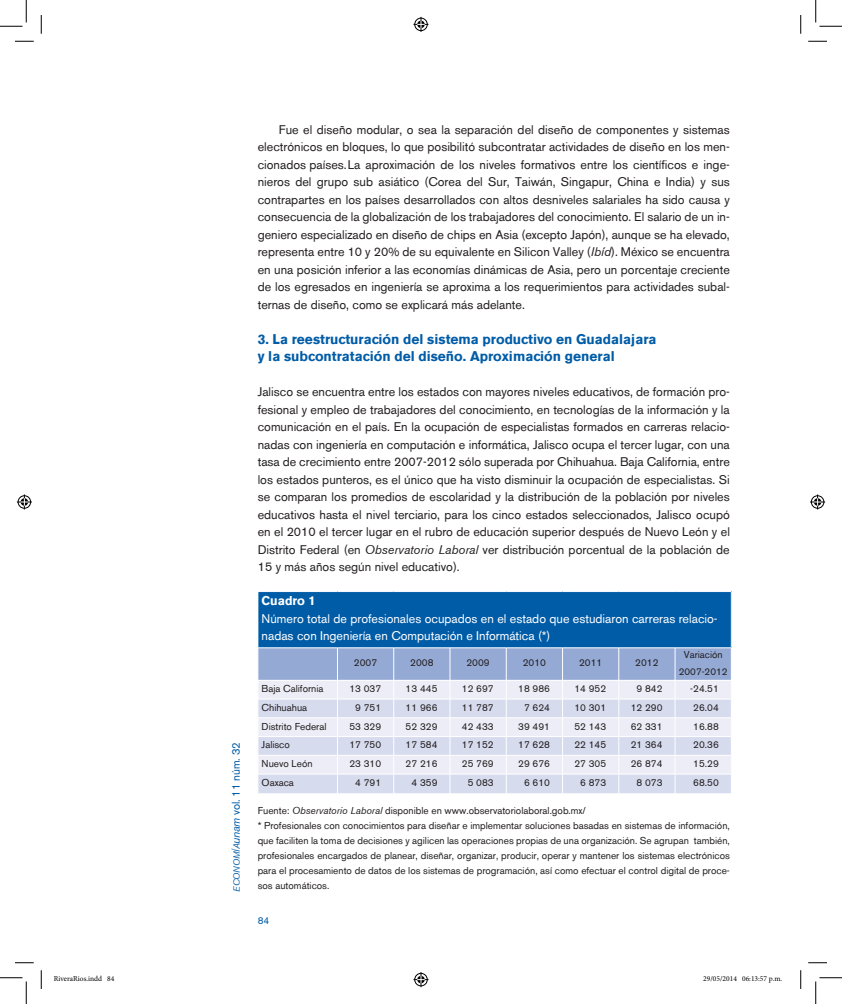
<style>
.page{position:relative;width:842px;height:1004px;background:#fff}
.page>*{position:absolute;margin:0;border:0;box-sizing:border-box;transform-origin:0 0}
.t1{font:700 13.75px/17.5px "Akzidenz Grotesk BE";color:#005ca7}
.t2{font:12.5px/17.5px "Akzidenz Grotesk BE";color:#231f20;text-align:justify}
.t3{font:12.5px/17.5px "Akzidenz Grotesk BE";color:#fff}
.t4{font:700 12.5px "Akzidenz Grotesk BE";color:#fff}
.t5{font:11.25px "Akzidenz Grotesk BE";letter-spacing:-.01em;color:#005ca7}
.t6{font:10px/15px "Akzidenz Grotesk BE";color:#231f20}
.t7{font:10px "Akzidenz Grotesk BE";color:#005ca7}
.t8{font:9.88px/17.5px "Akzidenz Grotesk BE";color:#231f20;text-align:center}
.t9{font:7.5px "Minion Pro";color:#000}
.s1{font-family:"Akzidenz Grotesk BE It SC800";font-size:9px}
.s2{font-style:italic}
</style>
<div class="page">
<div style="left:258px;top:591px;width:473px;height:57px;background:#005ca7"></div>
<svg style="left:258px;top:648px;width:473px;height:145px;background:#d2d8ec"></svg>
<hr style="left:258px;top:591px;width:79px;height:1px;background:#fff">
<hr style="left:258px;top:592px;width:1px;height:56px;background:#fff">
<hr style="left:337px;top:591px;width:57px;height:1px;background:#fff">
<hr style="left:394px;top:591px;width:56px;height:1px;background:#fff">
<hr style="left:450px;top:591px;width:56px;height:1px;background:#fff">
<hr style="left:506px;top:591px;width:56px;height:1px;background:#fff">
<hr style="left:562px;top:591px;width:57px;height:1px;background:#fff">
<hr style="left:619px;top:591px;width:56px;height:1px;background:#fff">
<hr style="left:675px;top:591px;width:56px;height:1px;background:#fff">
<hr style="left:258px;top:647px;width:79px;height:1px;background:#fff">
<hr style="left:337px;top:647px;width:57px;height:1px;background:#fff">
<hr style="left:394px;top:647px;width:56px;height:1px;background:#fff">
<hr style="left:450px;top:647px;width:56px;height:1px;background:#fff">
<hr style="left:506px;top:647px;width:56px;height:1px;background:#fff">
<hr style="left:562px;top:647px;width:57px;height:1px;background:#fff">
<hr style="left:619px;top:647px;width:56px;height:1px;background:#fff">
<hr style="left:675px;top:647px;width:56px;height:1px;background:#fff">
<svg style="left:15px;top:40px;width:19px;height:2px"></svg>
<svg style="left:808px;top:40px;width:19px;height:2px"></svg>
<svg style="left:15px;top:962px;width:19px;height:1px"></svg>
<svg style="left:808px;top:962px;width:19px;height:1px"></svg>
<svg style="left:40px;top:15px;width:2px;height:19px"></svg>
<svg style="left:40px;top:970px;width:2px;height:19px"></svg>
<svg style="left:800px;top:15px;width:1px;height:19px"></svg>
<svg style="left:800px;top:970px;width:1px;height:19px"></svg>
<svg style="left:0;top:0;width:27px;height:27px"></svg>
<svg style="left:0;top:977px;width:27px;height:27px"></svg>
<svg style="left:815px;top:0;width:27px;height:27px"></svg>
<svg style="left:815px;top:977px;width:27px;height:27px"></svg>
<svg style="left:413px;top:17px;width:15px;height:15px"></svg>
<svg style="left:413px;top:972px;width:15px;height:15px"></svg>
<svg style="left:17px;top:494px;width:15px;height:15px"></svg>
<svg style="left:810px;top:494px;width:15px;height:15px"></svg>
<p class="t5" style="left:229px;top:892px;width:151px;rotate:-90deg"><span class="s1">economía</span><span class="s2">unam</span> vol. 11 núm. 32</p>
<p class="t2" style="left:258px;top:121px;width:474px;text-indent:21px">Fue el diseño modular, o sea la separación del diseño de componentes y sistemas electrónicos en bloques, lo que posibilitó subcontratar actividades de diseño en los men&shy;cionados países.La aproximación de los niveles formativos entre los científicos e inge&shy;nieros del grupo sub asiático (Corea del Sur, Taiwán, Singapur, China e India) y sus contrapartes en los países desarrollados con altos desniveles salariales ha sido causa y consecuencia de la globalización de los trabajadores del conocimiento. El salario de un in&shy;geniero especializado en diseño de chips en Asia (excepto Japón), aunque se ha elevado, representa entre 10 y 20% de su equivalente en Silicon Valley (<span class="s2">Ibíd</span>). México se encuentra en una posición inferior a las economías dinámicas de Asia, pero un porcentaje creciente de los egresados en ingeniería se aproxima a los requerimientos para actividades subal&shy;ternas de diseño, como se explicará más adelante.</p>
<p class="t1" style="left:258px;top:330px;width:400px">3. La reestructuración del sistema productivo en Guadalajara y la subcontratación del diseño. Aproximación general</p>
<p class="t2" style="left:258px;top:383px;width:474px">Jalisco se encuentra entre los estados con mayores niveles educativos, de formación pro&shy;fesional y empleo de trabajadores del conocimiento, en tecnologías de la información y la comunicación en el país. En la ocupación de especialistas formados en carreras relacio&shy;nadas con ingeniería en computación e informática, Jalisco ocupa el tercer lugar, con una tasa de crecimiento entre 2007-2012 sólo superada por Chihuahua. Baja California, entre los estados punteros, es el único que ha visto disminuir la ocupación de especialistas. Si se comparan los promedios de escolaridad y la distribución de la población por niveles educativos hasta el nivel terciario, para los cinco estados seleccionados, Jalisco ocupó en el 2010 el tercer lugar en el rubro de educación superior después de Nuevo León y el Distrito Federal (en <span class="s2">Observatorio Laboral</span> ver distribución porcentual de la población de 15 y más años según nivel educativo).</p>
<p class="t4" style="left:262px;top:594px;width:55px">Cuadro 1</p>
<p class="t3" style="left:262px;top:610px;width:457px">Número total de profesionales ocupados en el estado que estudiaron carreras relacio&shy;nadas con Ingeniería en Computación e Informática (*)</p>
<p class="t6" style="left:354px;top:655px;width:25px">2007</p>
<p class="t6" style="left:410px;top:655px;width:25px">2008</p>
<p class="t6" style="left:466px;top:655px;width:25px">2009</p>
<p class="t6" style="left:523px;top:655px;width:25px">2010</p>
<p class="t6" style="left:579px;top:655px;width:25px">2011</p>
<p class="t6" style="left:635px;top:655px;width:25px">2012</p>
<p class="t8" style="left:679px;top:645px;width:50px">Variación<br>2007-2012</p>
<p class="t6" style="left:262px;top:681px;width:63px">Baja California</p>
<p class="t6" style="left:349px;top:681px;width:33px">13 037</p>
<p class="t6" style="left:406px;top:681px;width:33px">13 445</p>
<p class="t6" style="left:462px;top:681px;width:33px">12 697</p>
<p class="t6" style="left:518px;top:681px;width:33px">18 986</p>
<p class="t6" style="left:574px;top:681px;width:33px">14 952</p>
<p class="t6" style="left:636px;top:681px;width:28px">9 842</p>
<p class="t6" style="left:690px;top:681px;width:30px">-24.51</p>
<p class="t6" style="left:262px;top:700px;width:47px">Chihuahua</p>
<p class="t6" style="left:355px;top:700px;width:28px">9 751</p>
<p class="t6" style="left:406px;top:700px;width:33px">11 966</p>
<p class="t6" style="left:462px;top:700px;width:33px">11 787</p>
<p class="t6" style="left:524px;top:700px;width:28px">7 624</p>
<p class="t6" style="left:574px;top:700px;width:33px">10 301</p>
<p class="t6" style="left:631px;top:700px;width:33px">12 290</p>
<p class="t6" style="left:693px;top:700px;width:27px">26.04</p>
<p class="t6" style="left:262px;top:718px;width:66px">Distrito Federal</p>
<p class="t6" style="left:349px;top:718px;width:33px">53 329</p>
<p class="t6" style="left:406px;top:718px;width:33px">52 329</p>
<p class="t6" style="left:462px;top:718px;width:33px">42 433</p>
<p class="t6" style="left:518px;top:718px;width:33px">39 491</p>
<p class="t6" style="left:574px;top:718px;width:33px">52 143</p>
<p class="t6" style="left:631px;top:718px;width:33px">62 331</p>
<p class="t6" style="left:693px;top:718px;width:27px">16.88</p>
<p class="t6" style="left:262px;top:737px;width:30px">Jalisco</p>
<p class="t6" style="left:349px;top:737px;width:33px">17 750</p>
<p class="t6" style="left:406px;top:737px;width:33px">17 584</p>
<p class="t6" style="left:462px;top:737px;width:33px">17 152</p>
<p class="t6" style="left:518px;top:737px;width:33px">17 628</p>
<p class="t6" style="left:574px;top:737px;width:33px">22 145</p>
<p class="t6" style="left:631px;top:737px;width:33px">21 364</p>
<p class="t6" style="left:693px;top:737px;width:27px">20.36</p>
<p class="t6" style="left:262px;top:756px;width:53px">Nuevo León</p>
<p class="t6" style="left:349px;top:756px;width:33px">23 310</p>
<p class="t6" style="left:406px;top:756px;width:33px">27 216</p>
<p class="t6" style="left:462px;top:756px;width:33px">25 769</p>
<p class="t6" style="left:518px;top:756px;width:33px">29 676</p>
<p class="t6" style="left:574px;top:756px;width:33px">27 305</p>
<p class="t6" style="left:631px;top:756px;width:33px">26 874</p>
<p class="t6" style="left:693px;top:756px;width:27px">15.29</p>
<p class="t6" style="left:262px;top:775px;width:34px">Oaxaca</p>
<p class="t6" style="left:355px;top:775px;width:28px">4 791</p>
<p class="t6" style="left:411px;top:775px;width:28px">4 359</p>
<p class="t6" style="left:468px;top:775px;width:28px">5 083</p>
<p class="t6" style="left:524px;top:775px;width:28px">6 610</p>
<p class="t6" style="left:580px;top:775px;width:28px">6 873</p>
<p class="t6" style="left:636px;top:775px;width:28px">8 073</p>
<p class="t6" style="left:693px;top:775px;width:27px">68.50</p>
<p class="t6" style="left:258px;top:803px;width:474px">Fuente: <span class="s2">Observatorio Laboral</span> disponible en www.observatoriolaboral.gob.mx/<br>* Profesionales con conocimientos para diseñar e implementar soluciones basadas en sistemas de información, que faciliten la toma de decisiones y agilicen las operaciones propias de una organización. Se agrupan también, profesionales encargados de planear, diseñar, organizar, producir, operar y mantener los sistemas electrónicos para el procesamiento de datos de los sistemas de programación, así como efectuar el control digital de proce&shy;sos automáticos.</p>
<p class="t7" style="left:258px;top:915px;width:13px">84</p>
<p class="t9" style="left:54px;top:974px;width:62px">RiveraRios.indd 84</p>
<p class="t9" style="left:703px;top:974px;width:81px">29/05/2014 06:13:57 p.m.</p>
</div>
